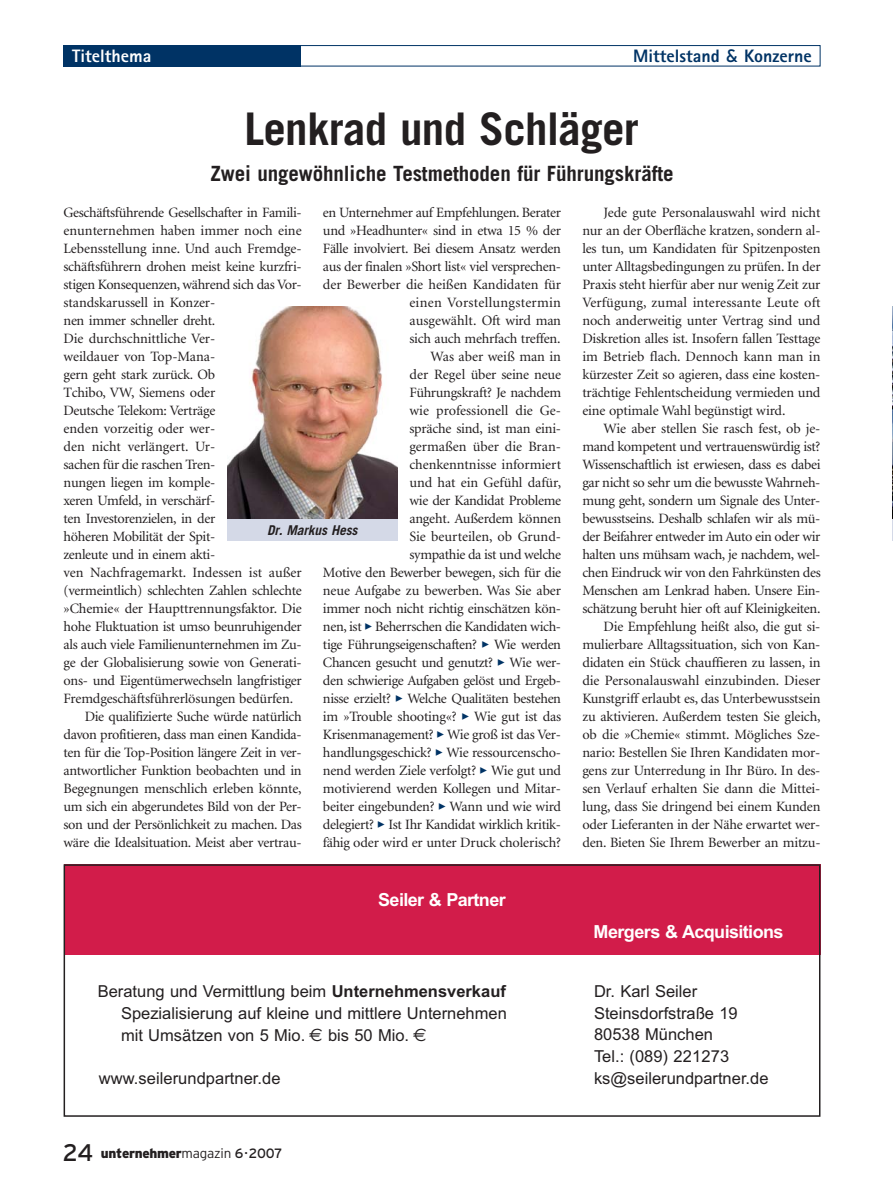
<style>
.page{position:relative;width:893px;height:1191px;background:#fff}
.page>*{position:absolute;margin:0;border:0;box-sizing:border-box;transform-origin:0 0}
.t1{font:700 45px "Trade Gothic";letter-spacing:-.015em;color:#231f20}
.t2{font:700 21px "Trade Gothic";letter-spacing:-.005em;color:#231f20}
.t3{font:700 18px "Arial";letter-spacing:-.035em;color:#fff}
.t4{font:800 18px "Rotis Sans Serif";color:#003365}
.t5{font:800 18px "Rotis Sans Serif";color:#fff}
.t6{font:16.5px/21.8px "Arial";color:#231f20}
.t7{font:14.25px/18px "Minion";letter-spacing:-.02em;color:#231f20;text-align:right}
.t8{font:14.25px "Minion";color:#231f20}
.t9{font:900 13.5px "Interstate";letter-spacing:-.02em;color:#231f20}
.t10{font:italic 700 13.5px "Trade Gothic";color:#231f20}
.s1{font-family:"Interstate";font-weight:400}
.s2{font-family:"FF Dingbests";font-size:13.5px;color:#003365}
.s3{font-weight:700}
.s4{font-family:"Helvetica"}
.s5{font-family:"Euro Sans";font-size:18px}
.s6{font-weight:400;font-size:24px}
.s7{font-weight:300}
.s8{font-weight:400}
</style>
<div class="page">
<div style="left:64px;top:45px;width:756px;height:21px;border:1px solid #003365"></div>
<div style="left:64px;top:45px;width:237px;height:21px;background:#003365"></div>
<img style="left:227px;top:307px;width:170px;height:212px">
<div style="left:227px;top:519px;width:170px;height:22px;background:#d4d9e7"></div>
<img style="left:892px;top:307px;width:1px;height:212px">
<svg style="left:892px;top:519px;width:1px;height:22px"></svg>
<div style="left:64px;top:864px;width:756px;height:91px;background:#d21c4a"></div>
<div style="left:64px;top:864px;width:756px;height:252px;border:2px solid #231f20"></div>
<p class="t5" style="left:72px;top:49px;width:81px">Titelthema</p>
<p class="t4" style="left:633px;top:49px;width:180px">Mittelstand <span class="s1">&amp;</span> Konzerne</p>
<h1 class="t1" style="left:244px;top:112px;width:396px">Lenkrad und Schläger</h1>
<h2 class="t2" style="left:210px;top:165px;width:465px">Zwei ungewöhnliche Testmethoden für Führungskräfte</h2>
<p class="t7" style="left:64px;top:204px;width:240px">Geschäftsführende Gesellschafter in Famili-</p>
<p class="t8" style="left:64px;top:224px;width:240px">enunternehmen haben immer noch eine</p>
<p class="t7" style="left:64px;top:240px;width:240px">Lebensstellung inne. Und auch Fremdge-</p>
<p class="t7" style="left:64px;top:258px;width:240px">schäftsführern drohen meist keine kurzfri-</p>
<p class="t7" style="left:64px;top:276px;width:240px">stigen Konsequenzen, während sich das Vor-</p>
<p class="t7" style="left:64px;top:294px;width:153px">standskarussell in Konzer-</p>
<p class="t7" style="left:64px;top:312px;width:153px">nen immer schneller dreht.</p>
<p class="t7" style="left:64px;top:330px;width:153px">Die durchschnittliche Ver-</p>
<p class="t8" style="left:64px;top:350px;width:153px">weildauer von Top-Mana-</p>
<p class="t7" style="left:64px;top:366px;width:153px">gern geht stark zurück. Ob</p>
<p class="t7" style="left:64px;top:384px;width:153px">Tchibo, VW, Siemens oder</p>
<p class="t7" style="left:64px;top:402px;width:153px">Deutsche Telekom: Verträge</p>
<p class="t8" style="left:64px;top:422px;width:153px">enden vorzeitig oder wer-</p>
<p class="t8" style="left:64px;top:440px;width:153px">den nicht verlängert. Ur-</p>
<p class="t7" style="left:64px;top:456px;width:153px">sachen für die raschen Tren-</p>
<p class="t7" style="left:64px;top:474px;width:153px">nungen liegen im komple-</p>
<p class="t7" style="left:64px;top:492px;width:153px">xeren Umfeld, in verschärf-</p>
<p class="t7" style="left:64px;top:510px;width:153px">ten Investorenzielen, in der</p>
<p class="t7" style="left:64px;top:528px;width:153px">höheren Mobilität der Spit-</p>
<p class="t7" style="left:64px;top:546px;width:153px">zenleute und in einem akti-</p>
<p class="t8" style="left:64px;top:566px;width:240px">ven Nachfragemarkt. Indessen ist außer</p>
<p class="t7" style="left:64px;top:582px;width:240px">(vermeintlich) schlechten Zahlen schlechte</p>
<p class="t7" style="left:64px;top:600px;width:240px">»Chemie« der Haupttrennungsfaktor. Die</p>
<p class="t7" style="left:64px;top:618px;width:240px">hohe Fluktuation ist umso beunruhigender</p>
<p class="t7" style="left:64px;top:636px;width:240px">als auch viele Familienunternehmen im Zu-</p>
<p class="t7" style="left:64px;top:654px;width:240px">ge der Globalisierung sowie von Generati-</p>
<p class="t7" style="left:64px;top:672px;width:240px">ons- und Eigentümerwechseln langfristiger</p>
<p class="t7" style="left:64px;top:690px;width:231px">Fremdgeschäftsführerlösungen bedürfen.</p>
<p class="t7" style="left:85px;top:708px;width:218px">Die qualifizierte Suche würde natürlich</p>
<p class="t7" style="left:64px;top:726px;width:240px">davon profitieren, dass man einen Kandida-</p>
<p class="t7" style="left:64px;top:744px;width:240px">ten für die Top-Position längere Zeit in ver-</p>
<p class="t7" style="left:64px;top:762px;width:240px">antwortlicher Funktion beobachten und in</p>
<p class="t7" style="left:64px;top:780px;width:240px">Begegnungen menschlich erleben könnte,</p>
<p class="t7" style="left:64px;top:798px;width:240px">um sich ein abgerundetes Bild von der Per-</p>
<p class="t7" style="left:64px;top:816px;width:240px">son und der Persönlichkeit zu machen. Das</p>
<p class="t7" style="left:64px;top:834px;width:240px">wäre die Idealsituation. Meist aber vertrau-</p>
<p class="t7" style="left:323px;top:204px;width:240px">en Unternehmer auf Empfehlungen. Berater und »Headhunter« sind in etwa 15 % der Fälle involviert. Bei diesem Ansatz werden aus der finalen »Short list« viel versprechen&shy;der Bewerber die heißen Kandidaten für einen Vorstellungstermin<br>ausgewählt. Oft wird man<br>sich auch mehrfach treffen.<br>Was aber weiß man in<br>der Regel über seine neue<br>Führungskraft? Je nachdem<br>wie professionell die Ge-<br>spräche sind, ist man eini-<br>germaßen über die Bran&shy;chenkenntnisse informiert<br>und hat ein Gefühl dafür,<br>wie der Kandidat Probleme<br>angeht. Außerdem können<br>Sie beurteilen, ob Grund-<br>sympathie da ist und welche<br>Motive den Bewerber bewegen, sich für die neue Aufgabe zu bewerben. Was Sie aber immer noch nicht richtig einschätzen kön&shy;nen, ist <span class="s2">&gt;</span> Beherrschen die Kandidaten wich&shy;tige Führungseigenschaften? <span class="s2">&gt;</span> Wie werden Chancen gesucht und genutzt? <span class="s2">&gt;</span> Wie wer&shy;den schwierige Aufgaben gelöst und Ergeb&shy;nisse erzielt? <span class="s2">&gt;</span> Welche Qualitäten bestehen im »Trouble shooting«? <span class="s2">&gt;</span> Wie gut ist das Krisenmanagement? <span class="s2">&gt;</span> Wie groß ist das Ver&shy;handlungsgeschick? <span class="s2">&gt;</span> Wie ressourcenscho&shy;nend werden Ziele verfolgt? <span class="s2">&gt;</span> Wie gut und motivierend werden Kollegen und Mitar&shy;beiter eingebunden? <span class="s2">&gt;</span> Wann und wie wird delegiert? <span class="s2">&gt;</span> Ist Ihr Kandidat wirklich kritik&shy;fähig oder wird er unter Druck cholerisch?</p>
<p class="t7" style="left:582px;top:204px;width:240px;text-align:justify;text-indent:21px">Jede gute Personalauswahl wird nicht nur an der Oberfläche kratzen, sondern al&shy;les tun, um Kandidaten für Spitzenposten unter Alltagsbedingungen zu prüfen. In der Praxis steht hierfür aber nur wenig Zeit zur Verfügung, zumal interessante Leute oft noch anderweitig unter Vertrag sind und Diskretion alles ist. Insofern fallen Testtage im Betrieb flach. Dennoch kann man in kürzester Zeit so agieren, dass eine kosten&shy;trächtige Fehlentscheidung vermieden und eine optimale Wahl begünstigt wird.</p>
<p class="t7" style="left:582px;top:420px;width:240px">Wie aber stellen Sie rasch fest, ob je&shy;mand kompetent und vertrauenswürdig ist?<br>Wissenschaftlich ist erwiesen, dass es dabei gar nicht so sehr um die bewusste Wahrneh&shy;mung geht, sondern um Signale des Unter&shy;bewusstseins. Deshalb schlafen wir als mü&shy;der Beifahrer entweder im Auto ein oder wir halten uns mühsam wach, je nachdem, wel&shy;chen Eindruck wir von den Fahrkünsten des Menschen am Lenkrad haben. Unsere Ein&shy;schätzung beruht hier oft auf Kleinigkeiten.<br>Die Empfehlung heißt also, die gut si&shy;mulierbare Alltagssituation, sich von Kan&shy;didaten ein Stück chauffieren zu lassen, in die Personalauswahl einzubinden. Dieser Kunstgriff erlaubt es, das Unterbewusstsein zu aktivieren. Außerdem testen Sie gleich, ob die »Chemie« stimmt. Mögliches Sze&shy;nario: Bestellen Sie Ihren Kandidaten mor&shy;gens zur Unterredung in Ihr Büro. In des&shy;sen Verlauf erhalten Sie dann die Mittei&shy;lung, dass Sie dringend bei einem Kunden oder Lieferanten in der Nähe erwartet wer&shy;den. Bieten Sie Ihrem Bewerber an mitzu-</p>
<p class="t10" style="left:267px;top:525px;width:95px">Dr. Markus Hess</p>
<p class="t3" style="left:378px;top:893px;width:129px">Seiler &amp; Partner</p>
<p class="t6" style="left:121px;top:981px;width:387px;text-align:justify;text-indent:-23px">Beratung und Vermittlung beim <span class="s3">Unternehmensverkauf </span>Spezialisierung auf kleine und mittlere Unternehmen mit Ums<span class="s4">ä</span>tzen von 5 Mio. <span class="s5">€</span> bis 50 Mio. <span class="s5">€</span></p>
<p class="t6" style="left:99px;top:1068px;width:183px">www.seilerundpartner.de</p>
<p class="t9" style="left:63px;top:1148px;width:221px"><span class="s6">24</span> unternehmer<span class="s7">magazin</span> <span class="s8">6·2007</span></p>
<p class="t3" style="left:593px;top:925px;width:191px">Mergers &amp; Acquisitions</p>
<p class="t6" style="left:594px;top:982px;width:176px">Dr. Karl Seiler<br>Steinsdorfstra<span class="s4">ß</span>e 19<br>80538 M<span class="s4">ü</span>nchen<br>Tel.: (089) 221273 ks@seilerundpartner.de</p>
</div>
